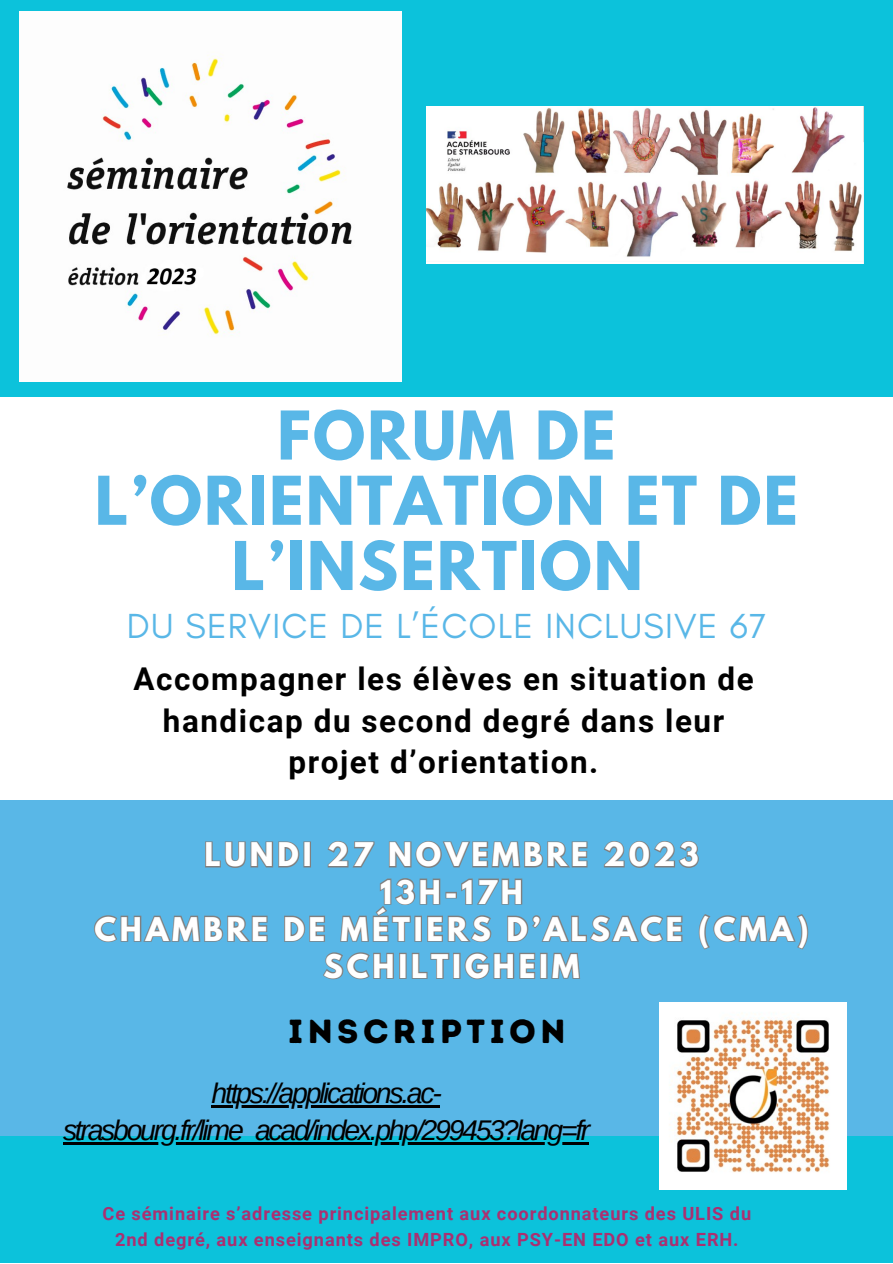
<style>
.page{position:relative;width:893px;height:1264px;background:#fff}
.page>*{position:absolute;margin:0;border:0;box-sizing:border-box;transform-origin:0 0}
.t1{font:700 59.4px/65.2px "League Spartan";letter-spacing:.035em;color:#59b7e7;text-align:center}
.t2{font:35.55px "Glacial Indifference";letter-spacing:.035em;color:#59b7e7}
.t3{font:33.45px "Intro Rust Base";letter-spacing:.13em;color:#000}
.t4{font:700 31.35px/41.2px "Roboto";letter-spacing:.05em;color:#000;text-align:center}
.t5{font:700 28.95px "League Spartan";letter-spacing:.13em;color:#fff}
.t6{font:italic 28.5px/37px "Arimo";letter-spacing:-.08em;color:#000;text-align:center}
.t7{font:700 18.15px/25.8px "Roboto";letter-spacing:.05em;color:#aa3071;text-align:center}
</style>
<div class="page">
<div style="left:0;top:0;width:892px;height:1262px;background:#0cc2db"></div>
<div style="left:0;top:397px;width:892px;height:738px;background:#fff"></div>
<div style="left:0;top:800px;width:892px;height:335px;background:#59b7e7"></div>
<svg style="left:205px;top:841px;width:494px;height:27px"></svg>
<svg style="left:94px;top:878px;width:715px;height:102px"></svg>
<img style="left:20px;top:12px;width:381px;height:369px">
<img style="left:427px;top:107px;width:436px;height:156px">
<hr style="left:211px;top:1105px;width:228px;height:2px;background:#000">
<hr style="left:63px;top:1142px;width:525px;height:2px;background:#000">
<img style="left:659px;top:1002px;width:187px;height:187px">
<p class="t1" style="left:95px;top:410px;width:704px">FORUM DE<br>L’ORIENTATION ET DE<br>L’INSERTION</p>
<p class="t2" style="left:127px;top:604px;width:641px">DU SERVICE DE L’ÉCOLE INCLUSIVE 67</p>
<p class="t4" style="left:133px;top:659px;width:621px">Accompagner les élèves en situation de handicap du second degré dans leur projet d’orientation.</p>
<p class="t5" style="left:204px;top:840px;width:495px">LUNDI 27 NOVEMBRE 2023</p>
<p class="t5" style="left:380px;top:877px;width:144px">13H-17H</p>
<p class="t5" style="left:94px;top:914px;width:715px">CHAMBRE DE MÉTIERS D’ALSACE (CMA)</p>
<p class="t5" style="left:323px;top:951px;width:257px">SCHILTIGHEIM</p>
<p class="t3" style="left:288px;top:1011px;width:279px">INSCRIPTION</p>
<p class="t6" style="left:63px;top:1074px;width:529px">https:/ applications.ac&shy;strasbourg.fr/lime_acad/index.php/299453?lang=fr</p>
<p class="t7" style="left:102px;top:1200px;width:650px">Ce séminaire s’adresse principalement aux coordonnateurs des ULIS du<br>2nd degré, aux enseignants des IMPRO, aux PSY-EN EDO et aux ERH.</p>
</div>
